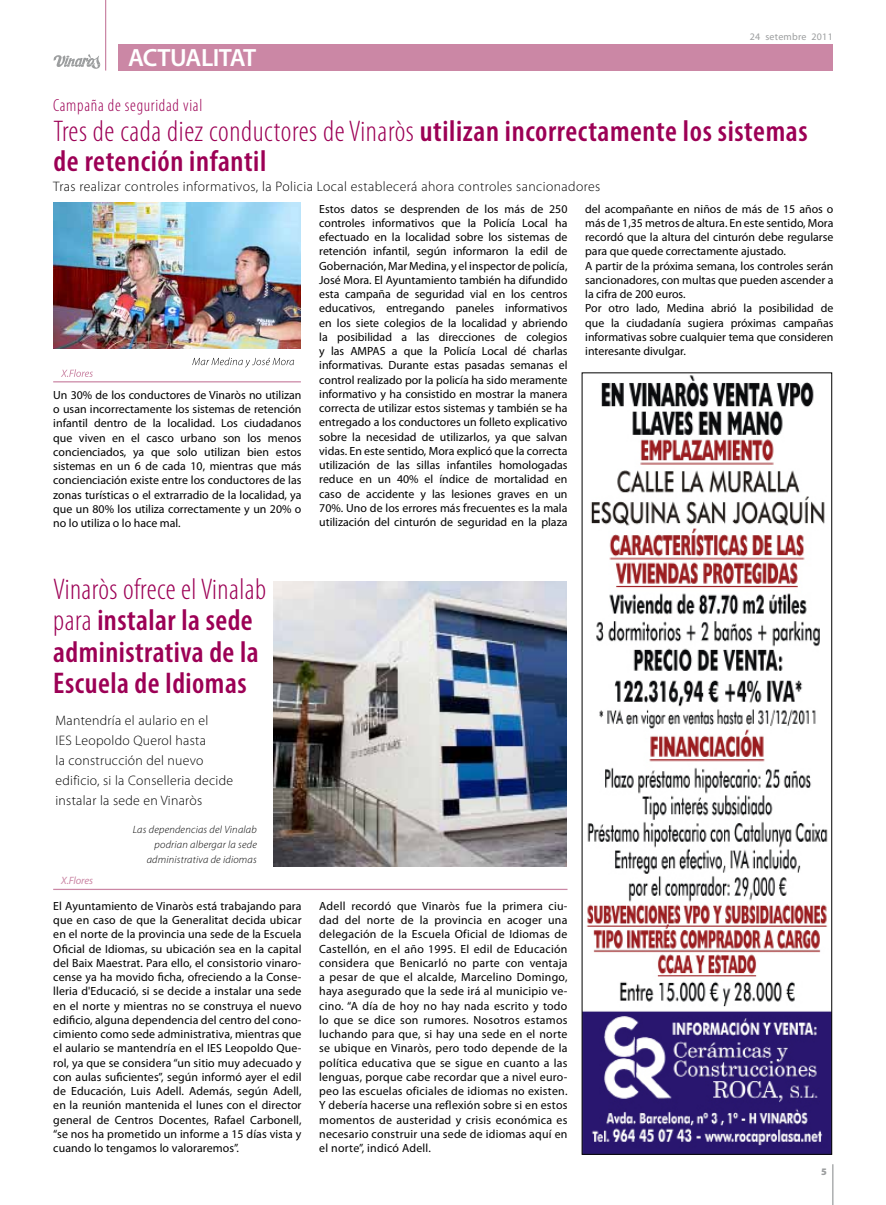
<style>
.page{position:relative;width:886px;height:1205px;background:#fff}
.page>*{position:absolute;margin:0;border:0;box-sizing:border-box;transform-origin:0 0}
.t1{font:600 condensed 30px/31.2px "Myriad Pro";letter-spacing:.015em;color:#9c0055}
.t2{font:600 25px "Myriad Pro";letter-spacing:-.02em;color:#fff}
.t3{font:300 condensed 17.5px "Myriad Pro";letter-spacing:.04em;color:#9c0055}
.t4{font:300 13.75px/20px "Myriad Pro";letter-spacing:.02em;color:#000}
.t5{font:11.88px/14.2px "Myriad Pro";color:#000;text-align:justify}
.t6{font:italic 300 10.62px/15px "Myriad Pro";letter-spacing:.02em;color:#000;text-align:right}
.t7{font:italic 10.62px "Myriad Pro";letter-spacing:-.01em;color:#cb87a5}
.t8{font:10px "Myriad Pro";letter-spacing:.025em;color:#9c9e9f}
.t9{font:900 10px "Myriad Pro";color:#9c9e9f}
.s1{font-weight:300}
</style>
<div class="page">
<hr style="left:832px;top:1164px;width:1px;height:41px;background:#9c9e9f">
<hr style="left:105px;top:0;width:1px;height:71px;background:#cb87a5">
<svg style="left:53px;top:54px;width:47px;height:15px"></svg>
<div style="left:119px;top:44px;width:714px;height:27px;background:#cb87a5"></div>
<hr style="left:53px;top:889px;width:514px;height:1px;background:#cb87a5">
<img style="left:54px;top:203px;width:246px;height:146px">
<img style="left:274px;top:581px;width:292px;height:285px">
<svg style="left:61px;top:369px;width:32px;height:8px"></svg>
<hr style="left:53px;top:381px;width:248px;height:1px;background:#cb87a5">
<img style="left:584px;top:375px;width:246px;height:777px">
<div style="left:582px;top:373px;width:250px;height:781px;border:1px solid #000"></div>
<svg style="left:192px;top:357px;width:102px;height:10px"></svg>
<h2 class="t2" style="left:128px;top:42px;width:130px">ACTUALITAT</h2>
<h3 class="t3" style="left:53px;top:94px;width:151px">Campaña de seguridad vial</h3>
<p class="t8" style="left:750px;top:31px;width:84px">24 setembre 2011</p>
<h1 class="t1" style="left:54px;top:116px;width:755px;line-height:30px"><span class="s1">Tres de cada diez conductores de Vinaròs</span> utilizan incorrectamente los sistemas de retención infantil</h1>
<p class="t4" style="left:53px;top:176px;width:549px">Tras realizar controles informativos, la Policia Local establecerá ahora controles sancionadores</p>
<p class="t5" style="left:53px;top:387px;width:250px">Un 30% de los conductores de Vinaròs no utilizan o usan incorrectamente los sistemas de retención infantil dentro de la localidad. Los ciudadanos que viven en el casco urbano son los menos concienciados, ya que solo utilizan bien estos sistemas en un 6 de cada 10, mientras que más concienciación existe entre los conductores de las zonas turísticas o el extrarradio de la localidad, ya que un 80% los utiliza correctamente y un 20% o no lo utiliza o lo hace mal.</p>
<p class="t5" style="left:319px;top:201px;width:250px">Estos datos se desprenden de los más de 250 controles informativos que la Policía Local ha efectuado en la localidad sobre los sistemas de retención infantil, según informaron la edil de Gobernación, Mar Medina, y el inspector de policía, José Mora. El Ayuntamiento también ha difundido esta campaña de seguridad vial en los centros educativos, entregando paneles informativos en los siete colegios de la localidad y abriendo la posibilidad a las direcciones de colegios y las AMPAS a que la Policía Local dé charlas informativas. Durante estas pasadas semanas el control realizado por la policía ha sido meramente informativo y ha consistido en mostrar la manera correcta de utilizar estos sistemas y también se ha entregado a los conductores un folleto explicativo sobre la necesidad de utilizarlos, ya que salvan vidas. En este sentido, Mora explicó que la correcta utilización de las sillas infantiles homologadas reduce en un 40% el índice de mortalidad en caso de accidente y las lesiones graves en un 70%. Uno de los errores más frecuentes es la mala utilización del cinturón de seguridad en la plaza</p>
<p class="t5" style="left:585px;top:201px;width:250px;text-align:left">del acompañante en niños de más de 15 años o más de 1,35 metros de altura. En este sentido, Mora recordó que la altura del cinturón debe regularse para que quede correctamente ajustado.<br>A partir de la próxima semana, los controles serán sancionadores, con multas que pueden ascender a la cifra de 200 euros.<br>Por otro lado, Medina abrió la posibilidad de que la ciudadanía sugiera próximas campañas informativas sobre cualquier tema que consideren interesante divulgar.</p>
<h1 class="t1" style="left:53px;top:573px;width:214px"><span class="s1">Vinaròs ofrece el Vinalab para</span> instalar la sede administrativa de la<br>Escuela de Idiomas</h1>
<p class="t4" style="left:55px;top:710px;width:179px">Mantendría el aulario en el<br>IES Leopoldo Querol hasta<br>la construcción del nuevo edificio, si la Conselleria decide instalar la sede en Vinaròs</p>
<p class="t6" style="left:133px;top:822px;width:126px">Las dependencias del Vinalab podrian albergar la sede administrativa de idiomas</p>
<p class="t7" style="left:61px;top:874px;width:33px">X.Flores</p>
<p class="t5" style="left:53px;top:898px;width:250px">El Ayuntamiento de Vinaròs está trabajando para que en caso de que la Generalitat decida ubicar en el norte de la provincia una sede de la Escuela Oficial de Idiomas, su ubicación sea en la capital del Baix Maestrat. Para ello, el consistorio vinaro&shy;cense ya ha movido ficha, ofreciendo a la Conse&shy;lleria d'Educació, si se decide a instalar una sede en el norte y mientras no se construya el nuevo edificio, alguna dependencia del centro del cono&shy;cimiento como sede administrativa, mientras que el aulario se mantendría en el IES Leopoldo Que&shy;rol, ya que se considera “un sitio muy adecuado y con aulas suficientes”, según informó ayer el edil de Educación, Luis Adell. Además, según Adell, en la reunión mantenida el lunes con el director general de Centros Docentes, Rafael Carbonell, “se nos ha prometido un informe a 15 días vista y cuando lo tengamos lo valoraremos”.</p>
<p class="t5" style="left:319px;top:898px;width:250px">Adell recordó que Vinaròs fue la primera ciu&shy;dad del norte de la provincia en acoger una delegación de la Escuela Oficial de Idiomas de Castellón, en el año 1995. El edil de Educación considera que Benicarló no parte con ventaja a pesar de que el alcalde, Marcelino Domingo, haya asegurado que la sede irá al municipio ve&shy;cino. “A día de hoy no hay nada escrito y todo lo que se dice son rumores. Nosotros estamos luchando para que, si hay una sede en el norte se ubique en Vinaròs, pero todo depende de la política educativa que se sigue en cuanto a las lenguas, porque cabe recordar que a nivel euro&shy;peo las escuelas oficiales de idiomas no existen.<br>Y debería hacerse una reflexión sobre si en estos momentos de austeridad y crisis económica es necesario construir una sede de idiomas aquí en el norte”, indicó Adell.</p>
<p class="t9" style="left:821px;top:1165px;width:7px">5</p>
</div>
